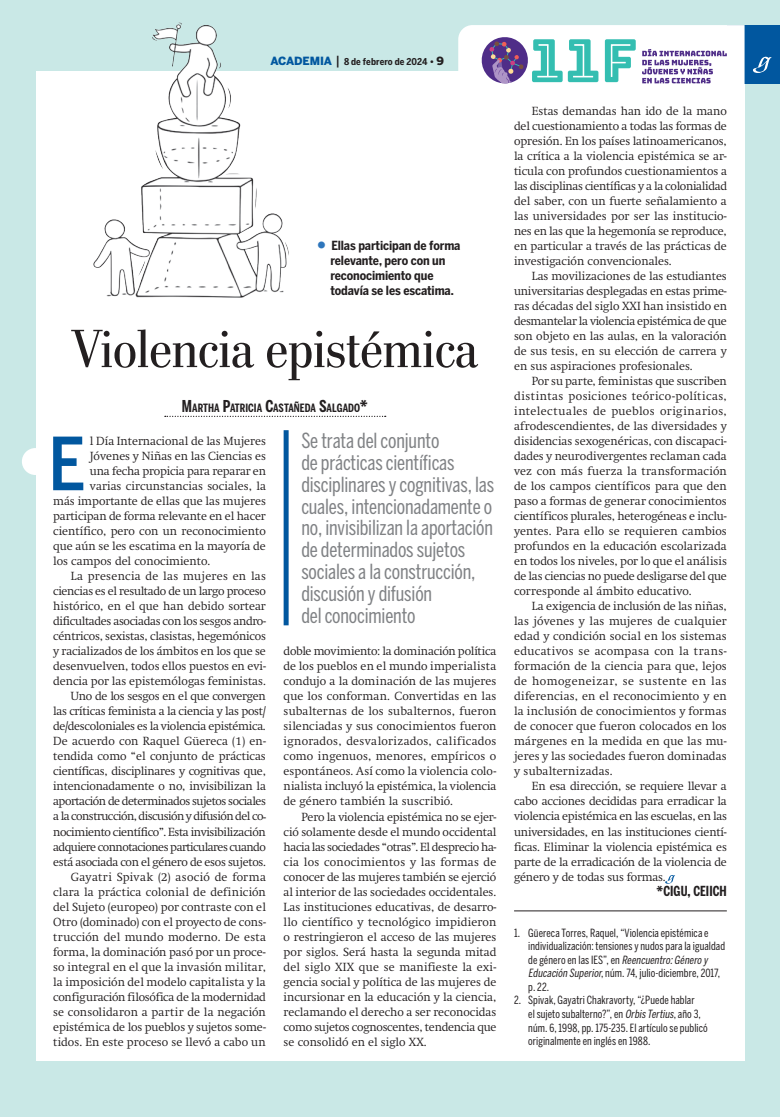
<style>
.page{position:relative;width:780px;height:1117px;background:#fff}
.page>*{position:absolute;margin:0;border:0;box-sizing:border-box;transform-origin:0 0}
.t1{font:500 72.38px "Benton Sans Cond";color:#01579f}
.t2{font:53.75px "Stilson";color:#231f20}
.t3{font:20.62px/21.9px "Benton Sans Comp";letter-spacing:-.01em;color:#808285}
.t4{font:700 13.75px "Benton Sans Comp";color:#231f20}
.t5{font:700 12.5px/15px "Benton Sans Cond";letter-spacing:-.01em;color:#231f20}
.t6{font:300 11.62px/15px "Swift";letter-spacing:-.005em;color:#231f20;text-align:justify}
.t7{font:300 11.62px "Swift";letter-spacing:-.025em;color:#231f20}
.t8{font:300 11.62px "Swift";letter-spacing:-.04em;color:#231f20}
.t9{font:300 11.62px "Swift";letter-spacing:-.03em;color:#231f20}
.t10{font:300 11.62px "Swift";letter-spacing:-.035em;color:#231f20}
.t11{font:300 11.62px "Swift";letter-spacing:.015em;color:#231f20}
.t12{font:300 11.62px "Swift";letter-spacing:.02em;color:#231f20}
.t13{font:300 11.62px "Swift";letter-spacing:.025em;color:#231f20}
.t14{font:700 11.38px "Benton Sans Comp";letter-spacing:.005em;color:#231f20}
.t15{font:11.25px/13.5px "Benton Sans Comp";letter-spacing:.01em;color:#231f20}
.t16{font:700 9.38px "Benton Sans Cond";letter-spacing:.01em;color:#231f20}
.s1{font-family:"Benton Sans";font-weight:900;font-size:11.25px;color:#01579f}
.s2{font-weight:500;font-size:12.5px}
.s3{font-family:"Benton Sans";font-weight:900}
.s4{font-family:"Benton Sans";font-weight:900;font-size:11.25px}
.s5{font-size:16.25px}
.s6{font-style:italic}
</style>
<div class="page">
<div style="left:0;top:0;width:779px;height:1116px;background:#c9e8e6"></div>
<div style="left:36px;top:72px;width:708px;height:988px;background:#fff"></div>
<div style="left:22px;top:448px;width:27px;height:27px;background:#fff;border-radius:50%"></div>
<img style="left:93px;top:22px;width:203px;height:276px">
<svg style="left:665px;top:875px;width:10px;height:8px"></svg>
<div style="left:283px;top:430px;width:5px;height:195px;background:#01579f"></div>
<svg style="left:165px;top:415px;width:220px;height:2px"></svg>
<hr style="left:514px;top:910px;width:212px;height:1px;background:#231f20">
<div style="left:726px;top:25px;width:53px;height:58px;background:#01579f"></div>
<svg style="left:753px;top:57px;width:18px;height:16px"></svg>
<svg style="left:458px;top:25px;width:286px;height:59px;background:#c8d6e1"></svg>
<p class="t16" style="left:270px;top:56px;width:175px"><span class="s1">ACADEMIA</span> <span class="s2">|</span> 8 de febrero de 2024 <span class="s3">•</span> <span class="s4">9</span></p>
<p class="t5" style="left:330px;top:238px;width:131px">Ellas participan de forma relevante, pero con un reconocimiento que todavía se les escatima.</p>
<h2 class="t2" style="left:72px;top:317px;width:407px">Violencia epistémica</h2>
<p class="t14" style="left:182px;top:401px;width:187px"><span class="s5">M</span>ARTHA <span class="s5">P</span>ATRICIA <span class="s5">C</span>ASTAÑEDA <span class="s5">S</span>ALGADO<span class="s5">*</span></p>
<h1 class="t1" style="left:48px;top:421px;width:39px">E</h1>
<p class="t6" style="left:90px;top:433px;width:177px">l Día Internacional de las Mujeres</p>
<p class="t6" style="left:90px;top:448px;width:177px">Jóvenes y Niñas en las Ciencias es</p>
<p class="t6" style="left:90px;top:463px;width:177px">una fecha propicia para reparar en</p>
<p class="t6" style="left:90px;top:478px;width:177px">varias circunstancias sociales, la</p>
<p class="t6" style="left:53px;top:493px;width:214px">más importante de ellas que las mujeres</p>
<p class="t6" style="left:53px;top:508px;width:214px">participan de forma relevante en el hacer</p>
<p class="t6" style="left:53px;top:523px;width:214px">científico, pero con un reconocimiento</p>
<p class="t6" style="left:53px;top:538px;width:214px">que aún se les escatima en la mayoría de</p>
<p class="t6" style="left:53px;top:553px;width:159px">los campos del conocimiento.</p>
<p class="t13" style="left:71px;top:569px;width:196px">La presencia de las mujeres en las</p>
<p class="t7" style="left:53px;top:584px;width:214px">ciencias es el resultado de un largo proceso</p>
<p class="t6" style="left:53px;top:598px;width:214px">histórico, en el que han debido sortear</p>
<p class="t7" style="left:53px;top:614px;width:214px">dificultades asociadas con los sesgos andro-</p>
<p class="t6" style="left:53px;top:628px;width:214px">céntricos, sexistas, clasistas, hegemónicos</p>
<p class="t6" style="left:53px;top:643px;width:214px">y racializados de los ámbitos en los que se</p>
<p class="t6" style="left:53px;top:658px;width:214px">desenvuelven, todos ellos puestos en evi-</p>
<p class="t6" style="left:53px;top:673px;width:214px">dencia por las epistemólogas feministas.</p>
<p class="t6" style="left:71px;top:688px;width:196px">Uno de los sesgos en el que convergen</p>
<p class="t6" style="left:53px;top:703px;width:214px">las críticas feminista a la ciencia y las post/</p>
<p class="t7" style="left:53px;top:719px;width:214px">de/descoloniales es la violencia epistémica.</p>
<p class="t6" style="left:53px;top:733px;width:214px">De acuerdo con Raquel Güereca (1) en-</p>
<p class="t6" style="left:53px;top:748px;width:214px">tendida como “el conjunto de prácticas</p>
<p class="t6" style="left:53px;top:763px;width:214px">científicas, disciplinares y cognitivas que,</p>
<p class="t6" style="left:53px;top:778px;width:214px">intencionadamente o no, invisibilizan la</p>
<p class="t10" style="left:53px;top:794px;width:214px">aportación de determinados sujetos sociales</p>
<p class="t8" style="left:53px;top:809px;width:214px">a la construcción, discusión y difusión del co-</p>
<p class="t9" style="left:53px;top:824px;width:214px">nocimiento científico”. Esta invisibilización</p>
<p class="t8" style="left:53px;top:839px;width:214px">adquiere connotaciones particulares cuando</p>
<p class="t6" style="left:53px;top:853px;width:214px">está asociada con el género de esos sujetos.</p>
<p class="t12" style="left:71px;top:869px;width:196px">Gayatri Spivak (2) asoció de forma</p>
<p class="t11" style="left:53px;top:884px;width:214px">clara la práctica colonial de definición</p>
<p class="t6" style="left:53px;top:898px;width:214px">del Sujeto (europeo) por contraste con el</p>
<p class="t6" style="left:53px;top:913px;width:214px">Otro (dominado) con el proyecto de cons-</p>
<p class="t6" style="left:53px;top:928px;width:214px">trucción del mundo moderno. De esta</p>
<p class="t6" style="left:53px;top:943px;width:214px">forma, la dominación pasó por un proce-</p>
<p class="t6" style="left:53px;top:958px;width:214px">so integral en el que la invasión militar,</p>
<p class="t6" style="left:53px;top:973px;width:214px">la imposición del modelo capitalista y la</p>
<p class="t6" style="left:53px;top:988px;width:214px">configuración filosófica de la modernidad</p>
<p class="t6" style="left:53px;top:1003px;width:214px">se consolidaron a partir de la negación</p>
<p class="t6" style="left:53px;top:1018px;width:214px">epistémica de los pueblos y sujetos some-</p>
<p class="t6" style="left:53px;top:1033px;width:214px">tidos. En este proceso se llevó a cabo un</p>
<h3 class="t3" style="left:301px;top:429px;width:194px">Se trata del conjunto<br>de prácticas científicas disciplinares y cognitivas, las cuales, intencionadamente o no, invisibilizan la aportación de determinados sujetos sociales a la construcción, discusión y difusión<br>del conocimiento</h3>
<p class="t6" style="left:283px;top:643px;width:214px">doble movimiento: la dominación política de los pueblos en el mundo imperialista condujo a la dominación de las mujeres que los conforman. Convertidas en las subalternas de los subalternos, fueron silenciadas y sus conocimientos fueron ignorados, desvalorizados, calificados como ingenuos, menores, empíricos o espontáneos. Así como la violencia colo&shy;nialista incluyó la epistémica, la violencia de género también la suscribió.</p>
<p class="t6" style="left:283px;top:808px;width:214px;text-indent:18px">Pero la violencia epistémica no se ejer&shy;ció solamente desde el mundo occidental hacia las sociedades “otras”. El desprecio ha&shy;cia los conocimientos y las formas de conocer de las mujeres también se ejerció al interior de las sociedades occidentales.<br>Las instituciones educativas, de desarro&shy;llo científico y tecnológico impidieron o restringieron el acceso de las mujeres por siglos. Será hasta la segunda mitad del siglo XIX que se manifieste la exi&shy;gencia social y política de las mujeres de incursionar en la educación y la ciencia, reclamando el derecho a ser reconocidas como sujetos cognoscentes, tendencia que se consolidó en el siglo XX.</p>
<p class="t6" style="left:514px;top:103px;width:214px;text-indent:18px">Estas demandas han ido de la mano del cuestionamiento a todas las formas de opresión. En los países latinoamericanos, la crítica a la violencia epistémica se ar&shy;ticula con profundos cuestionamientos a las disciplinas científicas y a la colonialidad del saber, con un fuerte señalamiento a las universidades por ser las institucio&shy;nes en las que la hegemonía se reproduce, en particular a través de las prácticas de investigación convencionales.</p>
<p class="t6" style="left:514px;top:268px;width:214px;text-indent:18px">Las movilizaciones de las estudiantes universitarias desplegadas en estas prime&shy;ras décadas del siglo XXI han insistido en desmantelar la violencia epistémica de que son objeto en las aulas, en la valoración de sus tesis, en su elección de carrera y en sus aspiraciones profesionales.</p>
<p class="t6" style="left:514px;top:373px;width:214px;text-indent:18px">Por su parte, feministas que suscriben distintas posiciones teórico-políticas, intelectuales de pueblos originarios, afrodescendientes, de las diversidades y disidencias sexogenéricas, con discapaci&shy;dades y neurodivergentes reclaman cada vez con más fuerza la transformación de los campos científicos para que den paso a formas de generar conocimientos científicos plurales, heterogéneas e inclu&shy;yentes. Para ello se requieren cambios profundos en la educación escolarizada en todos los niveles, por lo que el análisis de las ciencias no puede desligarse del que corresponde al ámbito educativo.</p>
<p class="t6" style="left:514px;top:598px;width:214px;text-indent:18px">La exigencia de inclusión de las niñas, las jóvenes y las mujeres de cualquier edad y condición social en los sistemas educativos se acompasa con la trans&shy;formación de la ciencia para que, lejos de homogeneizar, se sustente en las diferencias, en el reconocimiento y en la inclusión de conocimientos y formas de conocer que fueron colocados en los márgenes en la medida en que las mu&shy;jeres y las sociedades fueron dominadas y subalternizadas.</p>
<p class="t6" style="left:514px;top:778px;width:214px;text-indent:18px">En esa dirección, se requiere llevar a cabo acciones decididas para erradicar la violencia epistémica en las escuelas, en las universidades, en las instituciones cientí&shy;ficas. Eliminar la violencia epistémica es parte de la erradicación de la violencia de género y de todas sus formas.</p>
<p class="t4" style="left:656px;top:882px;width:39px">*CIG U, CEIICH</p>
<p class="t15" style="left:528px;top:925px;width:198px;text-indent:-14px">1. Güereca Torres, Raquel, “Violencia epistémica e individualización: tensiones y nudos para la igualdad d e g é n e r o e n l a s I E S ”, e n <span class="s6">Reencuentro:Género y Educación Superior</span>, núm. 74, julio-diciembre, 2017, p. 22.</p>
<p class="t15" style="left:528px;top:993px;width:181px;text-indent:-14px">2. Spivak, Gayatri Chakravorty, “¿Puede hablar<br>el sujeto subalterno?”, en <span class="s6">OrbisTertius</span>, año 3, núm. 6, 1998, pp. 175-235. El artículo se publicó originalmente en inglés en 1988.</p>
</div>
